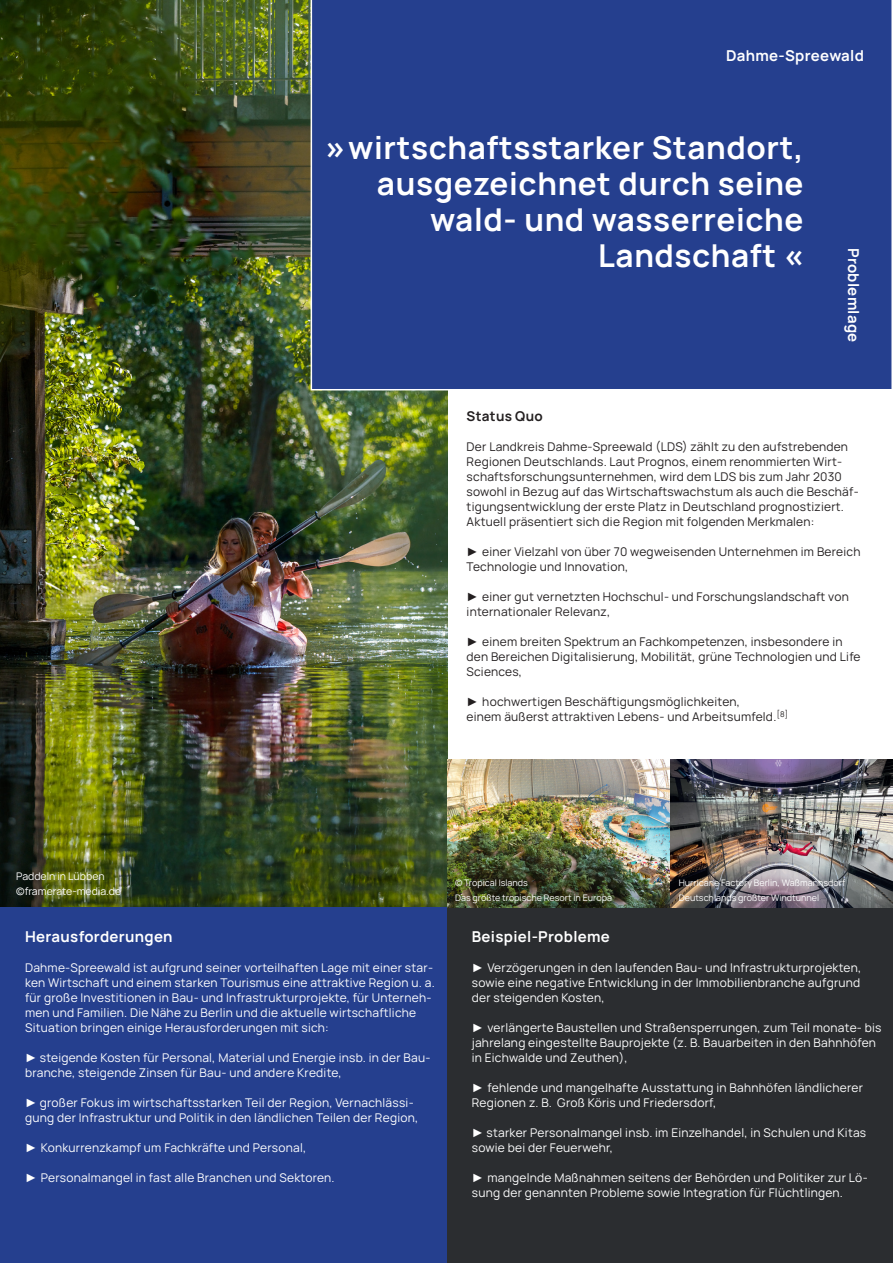
<style>
.page{position:relative;width:893px;height:1263px;background:#fff}
.page>*{position:absolute;margin:0;border:0;box-sizing:border-box;transform-origin:0 0}
.t1{font:700 31.5px/36px "Manrope";letter-spacing:.02em;color:#fff;text-align:right}
.t2{font:700 15px "Manrope";letter-spacing:.02em;color:#fff}
.t3{font:700 13.5px "Manrope";letter-spacing:.02em;color:#231f20}
.t4{font:12px/15px "Manrope";letter-spacing:.02em;color:#fff}
.t5{font:12px/15px "Manrope";letter-spacing:.02em;color:#231f20}
.t6{font:10.5px "Manrope";color:#fff}
.t7{font:9px "Manrope";color:#fff}
.s1{font-weight:800;font-size:33px}
.s2{font-family:"Arial"}
</style>
<div class="page">
<img style="left:0;top:0;width:447px;height:907px">
<div style="left:0;top:907px;width:447px;height:356px;background:#253f8e"></div>
<div style="left:447px;top:907px;width:446px;height:356px;background:#2b2d30"></div>
<div style="left:311px;top:0;width:581px;height:390px;background:#253f8e"></div>
<img style="left:447px;top:759px;width:446px;height:148px">
<p class="t2" style="left:726px;top:44px;width:139px">Dahme-Spreewald</p>
<p class="t2" style="left:765px;top:49px;width:116px">Stand 10 | 2023</p>
<p class="t1" style="left:326px;top:127px;width:479px"><span class="s1">»</span>wirtschaftsstarker Standort, ausgezeichnet durch seine wald- und wasserreiche</p>
<p class="t1" style="left:598px;top:235px;width:207px">Landschaft <span class="s1">«</span></p>
<p class="t2" style="left:866px;top:248px;width:96px;rotate:90deg">Problemlage</p>
<p class="t3" style="left:467px;top:405px;width:78px">Status Quo</p>
<p class="t5" style="left:467px;top:439px;width:394px">Der Landkreis Dahme-Spreewald (LDS) zählt zu den aufstrebenden Regionen Deutschlands. Laut Prognos, einem renommierten Wirt&shy;schaftsforschungsunternehmen, wird dem LDS bis zum Jahr 2030 sowohl in Bezug auf das Wirtschaftswachstum als auch die Beschäf&shy;tigungsentwicklung der erste Platz in Deutschland prognostiziert.<br>Aktuell präsentiert sich die Region mit folgenden Merkmalen:</p>
<p class="t5" style="left:467px;top:544px;width:395px"><span class="s2">►</span> einer Vielzahl von über 70 wegweisenden Unternehmen im Bereich<br>Technologie und Innovation,</p>
<p class="t5" style="left:467px;top:589px;width:384px"><span class="s2">►</span> einer gut vernetzten Hochschul- und Forschungslandschaft von internationaler Relevanz,</p>
<p class="t5" style="left:467px;top:634px;width:395px"><span class="s2">►</span> einem breiten Spektrum an Fachkompetenzen, insbesondere in den Bereichen Digitalisierung, Mobilität, grüne Technologien und Life<br>Sciences,</p>
<p class="t5" style="left:467px;top:694px;width:275px"><span class="s2">►</span> hochwertigen Beschäftigungsmöglichkeiten,</p>
<p class="t5" style="left:467px;top:709px;width:323px">einem äußerst attraktiven Lebens- und Arbeitsumfeld.<sup>[8]</sup></p>
<p class="t6" style="left:16px;top:868px;width:90px">Paddeln in Lübben</p>
<p class="t6" style="left:16px;top:883px;width:107px">©framerate-media.de</p>
<p class="t2" style="left:25px;top:924px;width:149px">Herausforderungen</p>
<p class="t4" style="left:25px;top:959px;width:411px">Dahme-Spreewald ist aufgrund seiner vorteilhaften Lage mit einer star&shy;ken Wirtschaft und einem starken Tourismus eine attraktive Region u. a. für große Investitionen in Bau- und Infrastrukturprojekte, für Unterneh&shy;men und Familien. Die Nähe zu Berlin und die aktuelle wirtschaftliche Situation bringen einige Herausforderungen mit sich:</p>
<p class="t4" style="left:25px;top:1049px;width:407px"><span class="s2">►</span> steigende Kosten für Personal, Material und Energie insb. in der Bau&shy;branche, steigende Zinsen für Bau- und andere Kredite,</p>
<p class="t4" style="left:25px;top:1094px;width:395px"><span class="s2">►</span> großer Fokus im wirtschaftsstarken Teil der Region, Vernachlässi&shy;gung der Infrastruktur und Politik in den ländlichen Teilen der Region,</p>
<p class="t4" style="left:25px;top:1139px;width:283px"><span class="s2">►</span> Konkurrenzkampf um Fachkräfte und Personal,</p>
<p class="t4" style="left:25px;top:1169px;width:311px"><span class="s2">►</span> Personalmangel in fast alle Branchen und Sektoren.</p>
<p class="t7" style="left:455px;top:876px;width:75px">© Tropical Islands</p>
<p class="t7" style="left:455px;top:891px;width:159px">Das größte tropische Resort in Europa</p>
<p class="t2" style="left:472px;top:924px;width:139px">Beispiel-Probleme</p>
<p class="t7" style="left:679px;top:876px;width:168px">Hurricane Factory Berlin, Waßmannsdorf</p>
<p class="t7" style="left:679px;top:891px;width:142px">Deutschlands größter Windtunnel</p>
<p class="t4" style="left:472px;top:959px;width:391px;text-align:justify"><span class="s2">►</span> Verzögerungen in den laufenden Bau- und Infrastrukturprojekten, sowie eine negative Entwicklung in der Immobilienbranche aufgrund der steigenden Kosten,</p>
<p class="t4" style="left:472px;top:1019px;width:411px"><span class="s2">►</span> verlängerte Baustellen und Straßensperrungen, zum Teil monate- bis jahrelang eingestellte Bauprojekte (z. B. Bauarbeiten in den Bahnhöfen in Eichwalde und Zeuthen),</p>
<p class="t4" style="left:472px;top:1079px;width:393px"><span class="s2">►</span> fehlende und mangelhafte Ausstattung in Bahnhöfen ländlicherer<br>Regionen z. B. Groß Köris und Friedersdorf,</p>
<p class="t4" style="left:472px;top:1124px;width:396px"><span class="s2">►</span> starker Personalmangel insb. im Einzelhandel, in Schulen und Kitas sowie bei der Feuerwehr,</p>
<p class="t4" style="left:472px;top:1169px;width:397px"><span class="s2">►</span> mangelnde Maßnahmen seitens der Behörden und Politiker zur Lö&shy;sung der genannten Probleme sowie Integration für Flüchtlingen.</p>
</div>
